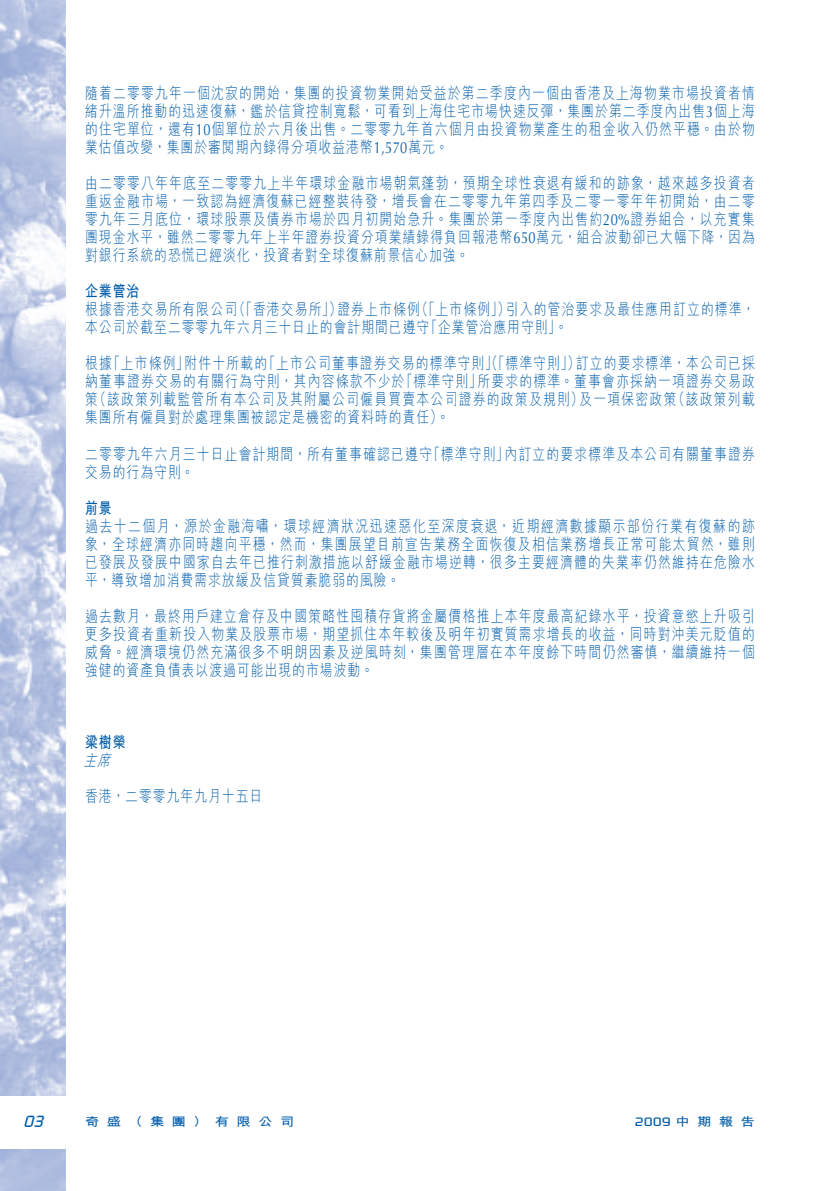
<style>
.page{position:relative;width:840px;height:1191px;background:#fff}
.page>*{position:absolute;margin:0;border:0;box-sizing:border-box;transform-origin:0 0}
.t1{font:16px/18px "M Hei HK Light B5 pc H";letter-spacing:.08em;color:#015dab;text-align:justify;scale:.8 1}
.t2{font:16px "M Hei HK Bold B5 pc H";letter-spacing:.08em;color:#015dab;scale:.8 1}
.t3{font:italic 16px "Russell Square Std";color:#015dab}
.t4{font:italic 16px "M Hei HK Light B5 pc H";color:#015dab;scale:.8 1}
.t5{font:12px "M Hei HK Bold B5 pc H";letter-spacing:.5em;color:#015dab;scale:1.2 1}
.t6{font:12px "Russell Square Std";color:#015dab;scale:1.2 1}
.s1{font-family:"Optima LT Std"}
.s2{font-family:"M Hei HK Bold B5 pc H"}
</style>
<div class="page">
<img style="left:0;top:0;width:66px;height:1190px">
<div style="left:0;top:1096px;width:69px;height:52px;background:#fff"></div>
<p class="t1" style="left:85px;top:86px;width:838px">隨着二零零九年一個沈寂的開始，集團的投資物業開始受益於第二季度內一個由香港及上海物業市場投資者情緒升溫所推動的迅速復蘇，鑑於信貸控制寬鬆，可看到上海住宅市場快速反彈，集團於第二季度內出售<span class="s1">3</span>個上海的住宅單位，還有<span class="s1">10</span>個單位於六月後出售。二零零九年首六個月由投資物業產生的租金收入仍然平穩。由於物業估值改變，集團於審閱期內錄得分項收益港幣<span class="s1">1,570</span>萬元。</p>
<p class="t1" style="left:85px;top:176px;width:838px">由二零零八年年底至二零零九上半年環球金融市場朝氣蓬勃，預期全球性衰退有緩和的跡象，越來越多投資者重返金融市場，一致認為經濟復蘇已經整裝待發，增長會在二零零九年第四季及二零一零年年初開始，由二零零九年三月底位，環球股票及債券市場於四月初開始急升。集團於第一季度內出售約<span class="s1">20%</span>證券組合，以充實集團現金水平，雖然二零零九年上半年證券投資分項業績錄得負回報港幣<span class="s1">650</span>萬元，組合波動卻已大幅下降，因為對銀行系統的恐慌已經淡化，投資者對全球復蘇前景信心加強。</p>
<p class="t2" style="left:85px;top:285px;width:69px">企業管治</p>
<p class="t1" style="left:85px;top:302px;width:838px">根據香港交易所有限公司（「香港交易所」）證券上市條例（「上市條例」）引入的管治要求及最佳應用訂立的標準，本公司於截至二零零九年六月三十日止的會計期間已遵守「企業管治應用守則」。</p>
<p class="t1" style="left:85px;top:356px;width:838px">根據「上市條例」附件十所載的「上市公司董事證券交易的標準守則」（「標準守則」）訂立的要求標準，本公司已採納董事證券交易的有關行為守則，其內容條款不少於「標準守則」所要求的標準。董事會亦採納一項證券交易政策（該政策列載監管所有本公司及其附屬公司僱員買賣本公司證券的政策及規則）及一項保密政策（該政策列載集團所有僱員對於處理集團被認定是機密的資料時的責任）。</p>
<p class="t1" style="left:85px;top:446px;width:838px">二零零九年六月三十日止會計期間，所有董事確認已遵守「標準守則」內訂立的要求標準及本公司有關董事證券交易的行為守則。</p>
<p class="t2" style="left:85px;top:501px;width:35px">前景</p>
<p class="t1" style="left:85px;top:518px;width:838px">過去十二個月，源於金融海嘯，環球經濟狀況迅速惡化至深度衰退，近期經濟數據顯示部份行業有復蘇的跡象，全球經濟亦同時趨向平穩，然而，集團展望目前宣告業務全面恢復及相信業務增長正常可能太貿然，雖則已發展及發展中國家自去年已推行刺激措施以舒緩金融市場逆轉，很多主要經濟體的失業率仍然維持在危險水平，導致增加消費需求放緩及信貸質素脆弱的風險。</p>
<p class="t1" style="left:85px;top:608px;width:838px">過去數月，最終用戶建立倉存及中國策略性囤積存貨將金屬價格推上本年度最高紀錄水平，投資意慾上升吸引更多投資者重新投入物業及股票市場，期望抓住本年較後及明年初實質需求增長的收益，同時對沖美元貶值的威脅。經濟環境仍然充滿很多不明朗因素及逆風時刻，集團管理層在本年度餘下時間仍然審慎，繼續維持一個強健的資產負債表以渡過可能出現的市場波動。</p>
<p class="t2" style="left:85px;top:735px;width:52px">梁樹榮</p>
<p class="t4" style="left:83px;top:753px;width:40px">主席</p>
<p class="t1" style="left:85px;top:788px;width:223px">香港，二零零九年九月十五日</p>
<p class="t3" style="left:23px;top:1111px;width:21px">03</p>
<p class="t5" style="left:85px;top:1116px;width:175px">奇盛（集團）有限公司</p>
<p class="t6" style="left:634px;top:1114px;width:101px">2009 <span class="s2">中期報告</span></p>
</div>
